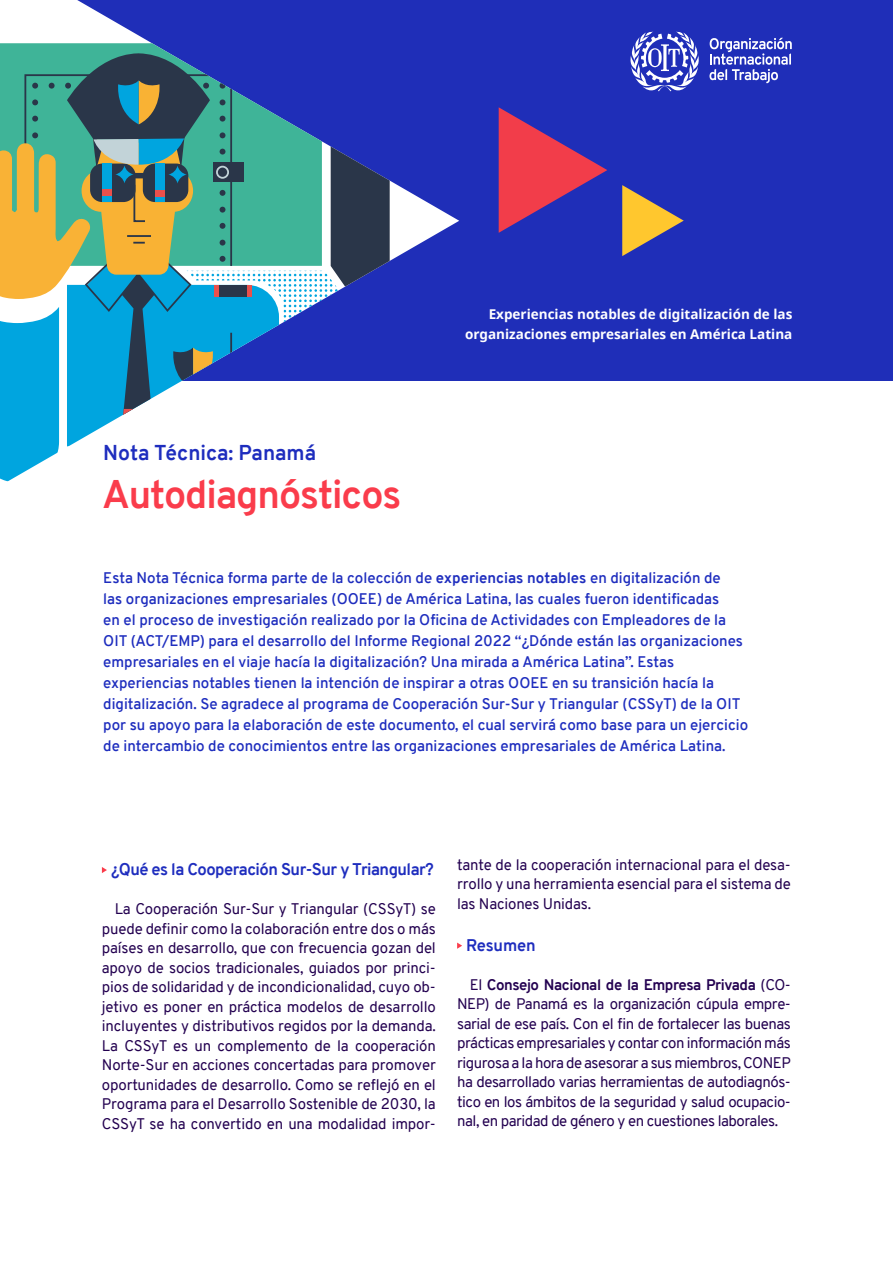
<style>
.page{position:relative;width:893px;height:1263px;background:#fff}
.page>*{position:absolute;margin:0;border:0;box-sizing:border-box;transform-origin:0 0}
.t1{font:700 39px "Overpass";letter-spacing:-.025em;color:#fa3c4b}
.t2{font:700 21px "Overpass";color:#1e2dbe}
.t3{font:700 16.5px "Overpass";letter-spacing:-.03em;color:#1e2dbe}
.t4{font:700 16.5px "Overpass";letter-spacing:-.01em;color:#1e2dbe}
.t5{font:15px/19.5px "Overpass";letter-spacing:-.01em;color:#230050;text-align:justify}
.t6{font:600 15px/21px "Overpass";color:#1e2dbe}
.t7{font:700 13.5px/19.5px "Noto Sans";color:#fff;text-align:right}
.s1{font-weight:700}
</style>
<div class="page">
<div style="left:0;top:0;width:893px;height:381px;background:#1f2eb8"></div>
<svg style="left:102px;top:867px;width:5px;height:6px"></svg>
<svg style="left:457px;top:942px;width:5px;height:7px"></svg>
<svg style="left:0;top:0;width:459px;height:261px"></svg>
<svg style="left:0;top:9px;width:390px;height:473px"></svg>
<div style="left:102px;top:190px;width:10px;height:6px;background:#ea504c"></div>
<div style="left:155px;top:191px;width:10px;height:6px;background:#ea504c"></div>
<hr style="left:214px;top:285px;width:4px;height:12px;background:#ea504c">
<hr style="left:247px;top:285px;width:4px;height:12px;background:#ea504c">
<svg style="left:499px;top:107px;width:108px;height:126px"></svg>
<svg style="left:622px;top:185px;width:62px;height:71px"></svg>
<svg style="left:709px;top:38px;width:83px;height:45px"></svg>
<svg style="left:630px;top:31px;width:69px;height:60px"></svg>
<p class="t2" style="left:103px;top:438px;width:214px">Nota Técnica: Panamá</p>
<p class="t1" style="left:102px;top:467px;width:301px">Autodiagnósticos</p>
<p class="t7" style="left:465px;top:305px;width:329px">Experiencias notables de digitalización de las organizaciones empresariales en América Latina</p>
<p class="t6" style="left:103px;top:567px;width:646px">Esta Nota Técnica forma parte de la colección de <span class="s1">experiencias notables</span> en digitalización de<br>las organizaciones empresariales (OOEE) de América Latina, las cuales fueron identificadas<br>en el proceso de investigación realizado por la Oficina de Actividades con Empleadores de la OIT (ACT/EMP) para el desarrollo del Informe Regional 2022 “¿Dónde están las organizaciones empresariales en el viaje hacía la digitalización? Una mirada a América Latina”. Estas experiencias notables tienen la intención de inspirar a otras OOEE en su transición hacía la digitalización. Se agradece al programa de Cooperación Sur-Sur y Triangular (CSSyT) de la OIT por su apoyo para la elaboración de este documento, el cual servirá como base para un ejercicio de intercambio de conocimientos entre las organizaciones empresariales de América Latina.</p>
<p class="t3" style="left:111px;top:858px;width:324px">¿Qué es la Cooperación Sur-Sur y Triangular?</p>
<p class="t5" style="left:102px;top:899px;width:335px;text-indent:13px">La Cooperación Sur-Sur y Triangular (CSSyT) se puede definir como la colaboración entre dos o más países en desarrollo, que con frecuencia gozan del apoyo de socios tradicionales, guiados por princi&shy;pios de solidaridad y de incondicionalidad, cuyo ob&shy;jetivo es poner en práctica modelos de desarrollo incluyentes y distributivos regidos por la demanda.<br>La CSSyT es un complemento de la cooperación Norte-Sur en acciones concertadas para promover oportunidades de desarrollo. Como se reflejó en el Programa para el Desarrollo Sostenible de 2030, la CSSyT se ha convertido en una modalidad impor-</p>
<p class="t5" style="left:457px;top:855px;width:335px">tante de la cooperación internacional para el desa&shy;rrollo y una herramienta esencial para el sistema de las Naciones Unidas.</p>
<p class="t4" style="left:466px;top:933px;width:71px">Resumen</p>
<p class="t5" style="left:457px;top:975px;width:335px;text-indent:13px">El <span class="s1">Consejo Nacional de la Empresa Privada</span> (CO-NEP) de Panamá es la organización cúpula empre&shy;sarial de ese país. Con el fin de fortalecer las buenas prácticas empresariales y contar con información más rigurosa a la hora de asesorar a sus miembros, CONEP ha desarrollado varias herramientas de autodiagnós&shy;tico en los ámbitos de la seguridad y salud ocupacio&shy;nal, en paridad de género y en cuestiones laborales.</p>
</div>
